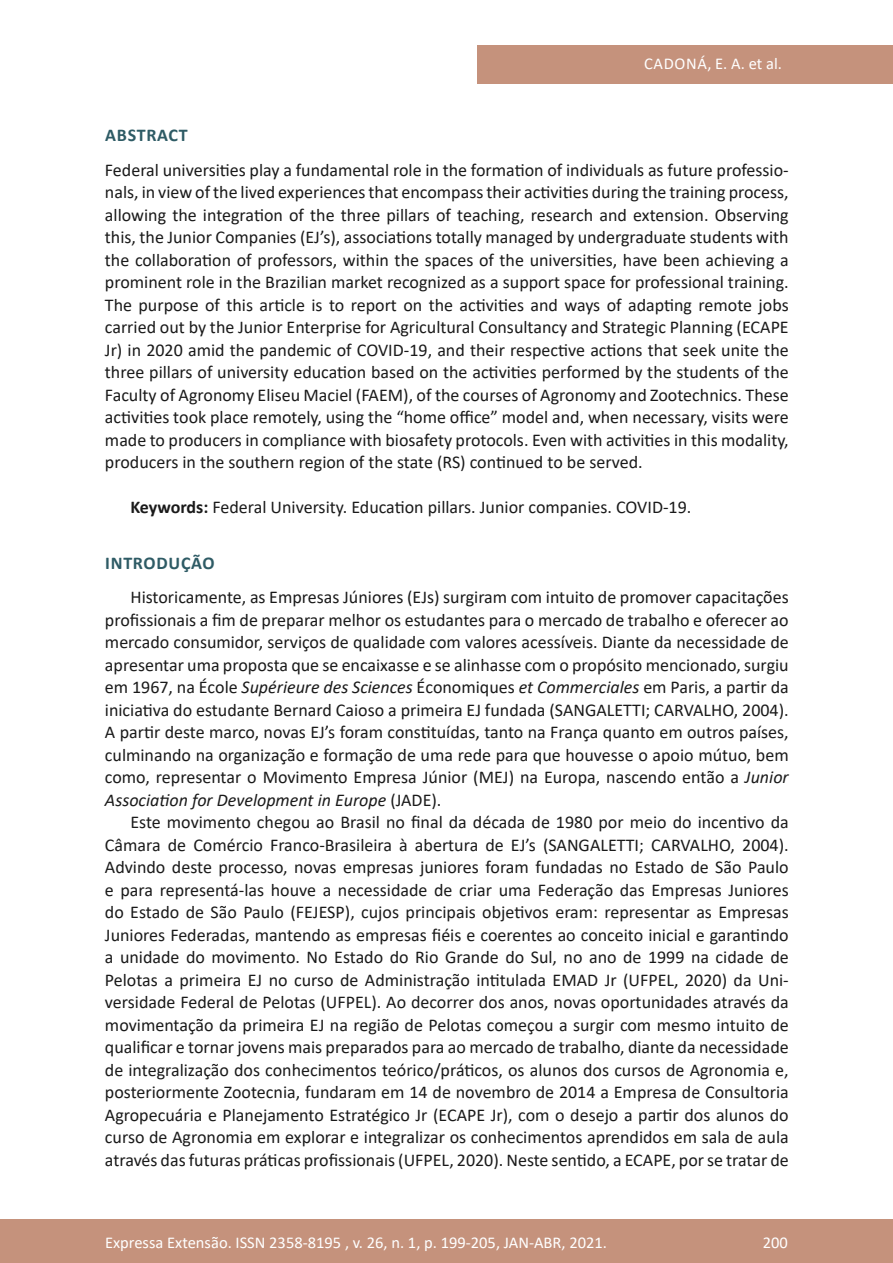
<style>
.page{position:relative;width:893px;height:1263px;background:#fff}
.page>*{position:absolute;margin:0;border:0;box-sizing:border-box;transform-origin:0 0}
.texto{font:18px/22.5px "Calibri";color:#1a1a1a;text-align:justify}
.subtitulo{font:700 18px "Calibri";letter-spacing:.04em;color:#2e5b65}
.t1{font:16.5px "Calibri";color:#fff}
.t2{font:16.5px "Calibri";letter-spacing:.04em;color:#fff}
.s1{font-weight:700}
.s2{font-style:italic}
</style>
<div class="page">
<div style="left:0;top:1219px;width:893px;height:44px;background:#c5927c"></div>
<div style="left:477px;top:45px;width:416px;height:39px;background:#c5927c"></div>
<p class="t2" style="left:644px;top:52px;width:139px">CADONÁ, E. A. et al.</p>
<p class="subtitulo" style="left:105px;top:122px;width:84px">ABSTRACT</p>
<p class="texto" style="left:105px;top:158px;width:685px">Federal universities play a fundamental role in the formation of individuals as future professio&shy;nals, in view of the lived experiences that encompass their activities during the training process, allowing the integration of the three pillars of teaching, research and extension. Observing this, the Junior Companies (EJ’s), associations totally managed by undergraduate students with the collaboration of professors, within the spaces of the universities, have been achieving a prominent role in the Brazilian market recognized as a support space for professional training.<br>The purpose of this article is to report on the activities and ways of adapting remote jobs carried out by the Junior Enterprise for Agricultural Consultancy and Strategic Planning (ECAPE Jr) in 2020 amid the pandemic of COVID-19, and their respective actions that seek unite the three pillars of university education based on the activities performed by the students of the Faculty of Agronomy Eliseu Maciel (FAEM), of the courses of Agronomy and Zootechnics. These activities took place remotely, using the “home office” model and, when necessary, visits were made to producers in compliance with biosafety protocols. Even with activities in this modality, producers in the southern region of the state (RS) continued to be served.</p>
<p class="texto" style="left:130px;top:495px;width:562px"><span class="s1">Keywords:</span> Federal University. Education pillars. Junior companies. COVID-19.</p>
<p class="subtitulo" style="left:105px;top:550px;width:111px">INTRODUÇÃO</p>
<p class="texto" style="left:105px;top:585px;width:685px;text-indent:26px">Historicamente, as Empresas Júniores (EJs) surgiram com intuito de promover capacitações profissionais a fim de preparar melhor os estudantes para o mercado de trabalho e oferecer ao mercado consumidor, serviços de qualidade com valores acessíveis. Diante da necessidade de apresentar uma proposta que se encaixasse e se alinhasse com o propósito mencionado, surgiu em 1967, na École <span class="s2">Supérieure des Sciences</span> Économiques <span class="s2">et Commerciales</span> em Paris, a partir da iniciativa do estudante Bernard Caioso a primeira EJ fundada (SANGALETTI; CARVALHO, 2004).<br>A partir deste marco, novas EJ’s foram constituídas, tanto na França quanto em outros países, culminando na organização e formação de uma rede para que houvesse o apoio mútuo, bem como, representar o Movimento Empresa Júnior (MEJ) na Europa, nascendo então a <span class="s2">Junior Association for Development in Europe</span> (JADE).</p>
<p class="texto" style="left:105px;top:810px;width:685px;text-indent:26px">Este movimento chegou ao Brasil no final da década de 1980 por meio do incentivo da Câmara de Comércio Franco-Brasileira à abertura de EJ’s (SANGALETTI; CARVALHO, 2004).<br>Advindo deste processo, novas empresas juniores foram fundadas no Estado de São Paulo e para representá-las houve a necessidade de criar uma Federação das Empresas Juniores do Estado de São Paulo (FEJESP), cujos principais objetivos eram: representar as Empresas Juniores Federadas, mantendo as empresas fiéis e coerentes ao conceito inicial e garantindo a unidade do movimento. No Estado do Rio Grande do Sul, no ano de 1999 na cidade de Pelotas a primeira EJ no curso de Administração intitulada EMAD Jr (UFPEL, 2020) da Uni&shy;versidade Federal de Pelotas (UFPEL). Ao decorrer dos anos, novas oportunidades através da movimentação da primeira EJ na região de Pelotas começou a surgir com mesmo intuito de qualificar e tornar jovens mais preparados para ao mercado de trabalho, diante da necessidade de integralização dos conhecimentos teórico/práticos, os alunos dos cursos de Agronomia e, posteriormente Zootecnia, fundaram em 14 de novembro de 2014 a Empresa de Consultoria Agropecuária e Planejamento Estratégico Jr (ECAPE Jr), com o desejo a partir dos alunos do curso de Agronomia em explorar e integralizar os conhecimentos aprendidos em sala de aula através das futuras práticas profissionais (UFPEL, 2020). Neste sentido, a ECAPE, por se tratar de</p>
<p class="t1" style="left:105px;top:1230px;width:503px">Expressa Extensão. ISSN 2358-8195 , v. 26, n. 1, p. 199-205, JAN-ABR, 2021.</p>
<p class="t1" style="left:763px;top:1230px;width:27px">200</p>
</div>
